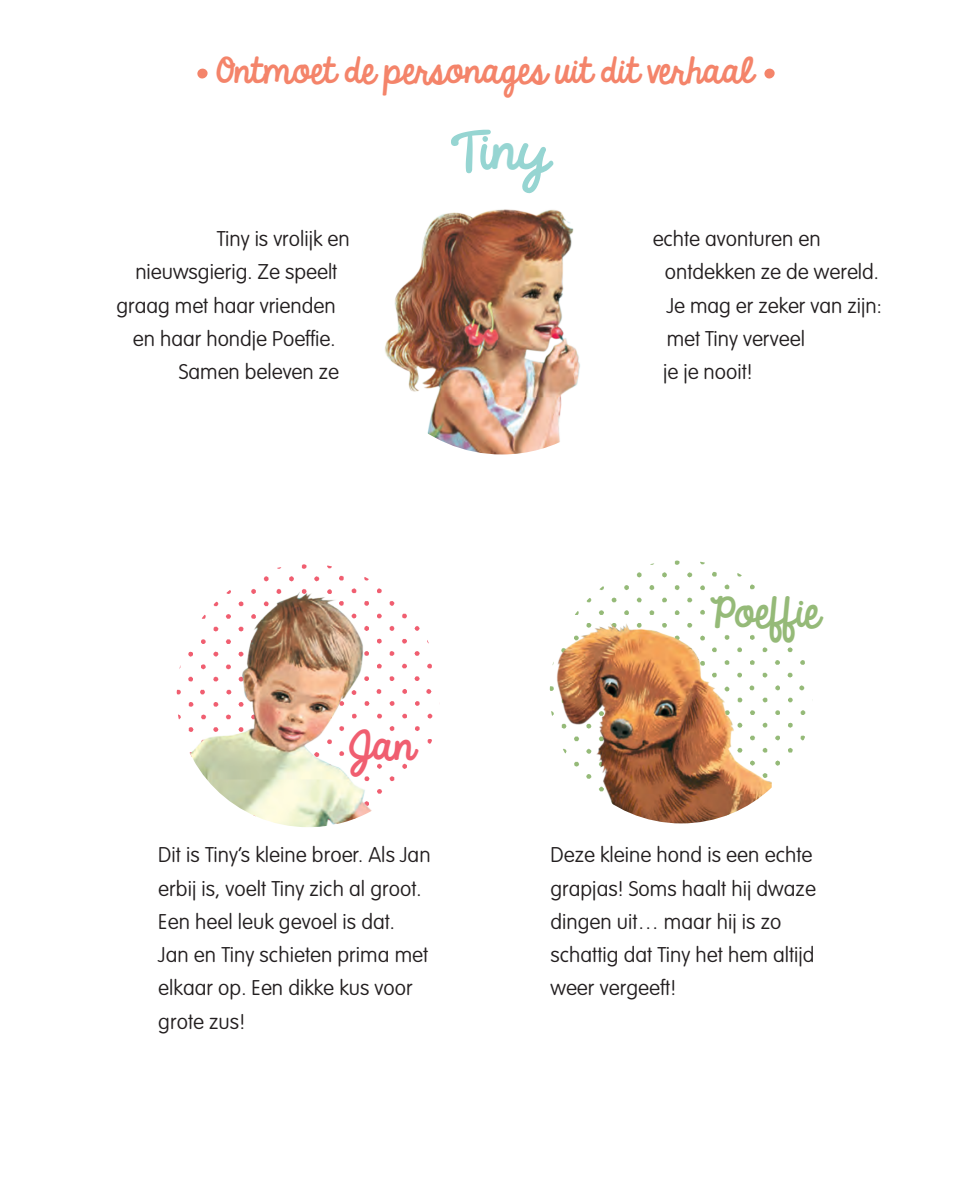
<style>
.page{position:relative;width:976px;height:1203px;background:#fff}
.page>*{position:absolute;margin:0;border:0;box-sizing:border-box;transform-origin:0 0}
.t1{font:36.75px "KG Always A Good Time";color:#95ba78}
.t2{font:36.75px "KG Always A Good Time";color:#f05e70}
.t3{font:31.5px "KG Always A Good Time";letter-spacing:.015em;color:#f4846a}
.t4{font:100 21px/33.2px "VAG Rounded";letter-spacing:.005em;color:#231f20}
</style>
<div class="page">
<img style="left:549px;top:560px;width:263px;height:263px;border-radius:131px">
<img style="left:549px;top:578px;width:222px;height:245px">
<img style="left:176px;top:564px;width:231px;height:263px">
<div style="left:358px;top:725px;width:14px;height:14px;background:#fff"></div>
<div style="left:348px;top:736px;width:14px;height:14px;background:#fff"></div>
<div style="left:358px;top:747px;width:14px;height:14px;background:#fff"></div>
<div style="left:348px;top:759px;width:14px;height:14px;background:#fff"></div>
<div style="left:374px;top:736px;width:15px;height:14px;background:#fff"></div>
<div style="left:389px;top:745px;width:14px;height:14px;background:#fff"></div>
<div style="left:396px;top:736px;width:14px;height:14px;background:#fff"></div>
<div style="left:709px;top:593px;width:15px;height:14px;background:#fff"></div>
<div style="left:734px;top:593px;width:14px;height:14px;background:#fff"></div>
<div style="left:711px;top:619px;width:15px;height:14px;background:#fff"></div>
<div style="left:734px;top:619px;width:14px;height:14px;background:#fff"></div>
<div style="left:745px;top:607px;width:15px;height:14px;background:#fff"></div>
<div style="left:760px;top:595px;width:14px;height:14px;background:#fff"></div>
<div style="left:771px;top:602px;width:23px;height:14px;background:#fff"></div>
<div style="left:774px;top:614px;width:23px;height:14px;background:#fff"></div>
<div style="left:789px;top:628px;width:23px;height:14px;background:#fff"></div>
<div style="left:721px;top:607px;width:13px;height:12px;background:#fff;border-radius:50%"></div>
<div style="left:758px;top:617px;width:13px;height:12px;background:#fff;border-radius:50%"></div>
<div style="left:770px;top:632px;width:15px;height:14px;background:#fff"></div>
<img style="left:385px;top:209px;width:195px;height:245px">
<svg style="left:197px;top:68px;width:11px;height:11px"></svg>
<svg style="left:764px;top:68px;width:11px;height:11px"></svg>
<h2 class="t3" style="left:195px;top:47px;width:579px">• Ontmoet de personages uit dit verhaal •</h2>
<p class="t4" style="left:217px;top:222px;width:134px">Tiny is vrolijk en</p>
<p class="t4" style="left:135px;top:255px;width:203px">nieuwsgierig. Ze speelt</p>
<p class="t4" style="left:116px;top:288px;width:220px">graag met haar vrienden</p>
<p class="t4" style="left:133px;top:322px;width:204px">en haar hondje Poeffie.</p>
<p class="t4" style="left:179px;top:355px;width:162px">Samen beleven ze</p>
<h1 class="t2" style="left:348px;top:718px;width:68px">Jan</h1>
<p class="t4" style="left:158px;top:838px;width:274px">Dit is Tiny’s kleine broer. Als Jan erbij is, voelt Tiny zich al groot.<br>Een heel leuk gevoel is dat.<br>Jan en Tiny schieten prima met elkaar op. Een dikke kus voor grote zus!</p>
<p class="t4" style="left:663px;top:222px;width:220px;text-indent:-10px">echte avonturen en ontdekken ze de wereld.<br>Je mag er zeker van zijn: met Tiny verveel<br>je je nooit!</p>
<h1 class="t1" style="left:709px;top:585px;width:111px">Poeffie</h1>
<p class="t4" style="left:550px;top:838px;width:267px">Deze kleine hond is een echte grapjas! Soms haalt hij dwaze dingen uit… maar hij is zo schattig dat Tiny het hem altijd weer vergeeft!</p>
</div>
